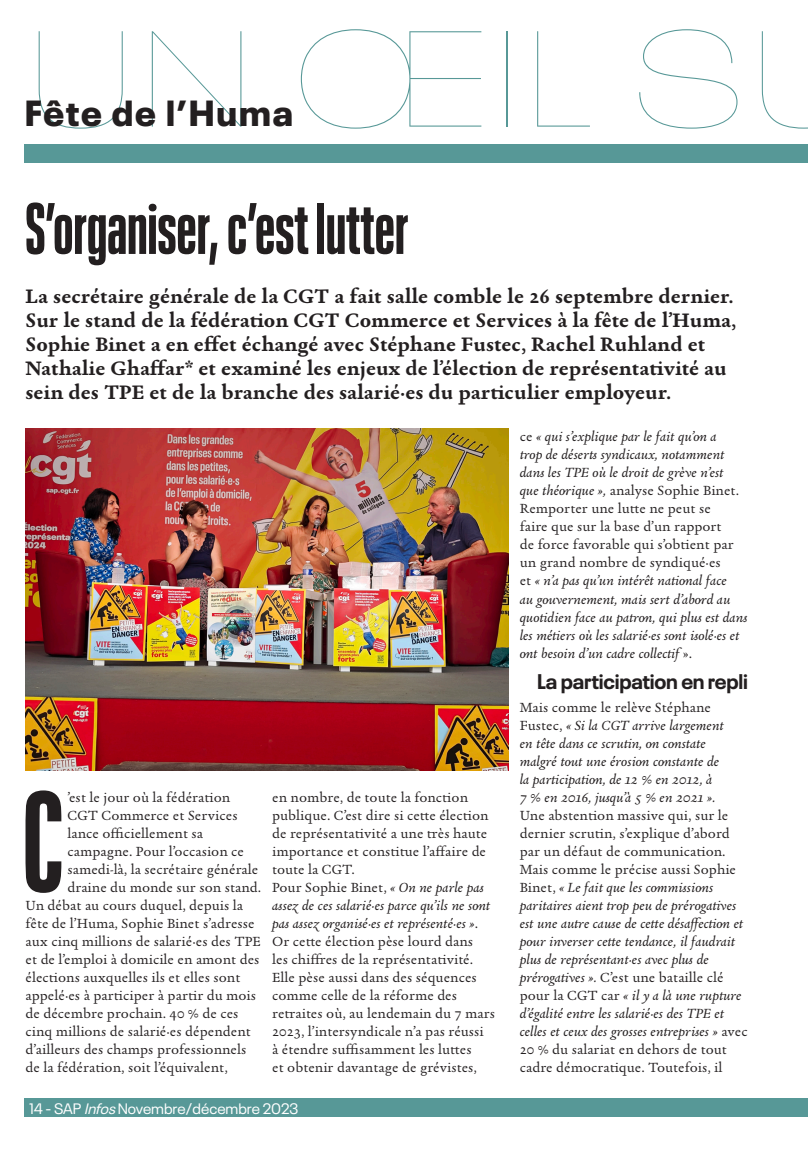
<style>
.page{position:relative;width:808px;height:1149px;background:#fff}
.page>*{position:absolute;margin:0;border:0;box-sizing:border-box;transform-origin:0 0}
.t1{font:700 141.75px "Neue Plak Comp";color:#231f20}
.t2{font:200 expanded 135px "Neue Plak";letter-spacing:.03em;color:#579897}
.t3{font:700 72px "Neue Plak Comp";color:#231f20}
.t4{font:900 36px "Neue Plak";letter-spacing:.05em;color:#231f20}
.t5{font:700 21px/24px "Garalda";color:#231f20}
.t6{font:700 21px "Neue Plak";letter-spacing:-.01em;color:#231f20}
.t7{font:15px "Neue Plak";color:#fff}
.t8{font:italic 14.25px/18px "Garalda";color:#231f20}
.t9{font:14.25px/18px "Garalda";color:#231f20}
.s1{font-style:italic}
.s2{font-style:normal}
</style>
<div class="page">
<div style="left:25px;top:1098px;width:783px;height:18px;background:#579897"></div>
<div style="left:25px;top:144px;width:783px;height:18px;background:#579897"></div>
<img style="left:26px;top:429px;width:482px;height:341px">
<p class="t2" style="left:26px;top:-25px;width:833px">UN ŒIL SU</p>
<p class="t4" style="left:25px;top:84px;width:270px">Fête de l’Huma</p>
<p class="t3" style="left:26px;top:181px;width:384px">S’organiser, c’est lutter</p>
<p class="t5" style="left:26px;top:284px;width:712px">La secrétaire générale de la CGT a fait salle comble le 26 septembre dernier.<br>Sur le stand de la fédération CGT Commerce et Services à la fête de l’Huma, Sophie Binet a en effet échangé avec Stéphane Fustec, Rachel Ruhland et Nathalie Ghaffar* et examiné les enjeux de l’élection de représentativité au sein des TPE et de la branche des salarié·es du particulier employeur.</p>
<p class="t1" style="left:23px;top:748px;width:43px">C</p>
<p class="t9" style="left:67px;top:788px;width:164px">’est le jour où la fédération</p>
<p class="t9" style="left:67px;top:806px;width:172px">CGT Commerce et Services</p>
<p class="t9" style="left:67px;top:824px;width:137px">lance officiellement sa</p>
<p class="t9" style="left:67px;top:842px;width:178px">campagne. Pour l’occasion ce</p>
<p class="t9" style="left:67px;top:860px;width:192px">samedi-là, la secrétaire générale</p>
<p class="t9" style="left:67px;top:878px;width:195px">draine du monde sur son stand.</p>
<p class="t9" style="left:26px;top:896px;width:219px">Un débat au cours duquel, depuis la</p>
<p class="t9" style="left:26px;top:914px;width:231px">fête de l’Huma, Sophie Binet s’adresse</p>
<p class="t9" style="left:26px;top:932px;width:237px">aux cinq millions de salarié·es des TPE</p>
<p class="t9" style="left:26px;top:950px;width:236px">et de l’emploi à domicile en amont des</p>
<p class="t9" style="left:26px;top:968px;width:217px">élections auxquelles ils et elles sont</p>
<p class="t9" style="left:26px;top:986px;width:232px">appelé·es à participer à partir du mois</p>
<p class="t9" style="left:26px;top:1004px;width:215px">de décembre prochain. 40 % de ces</p>
<p class="t9" style="left:26px;top:1022px;width:227px">cinq millions de salarié·es dépendent</p>
<p class="t9" style="left:26px;top:1040px;width:222px">d’ailleurs des champs professionnels</p>
<p class="t9" style="left:26px;top:1058px;width:204px">de la fédération, soit l’équivalent,</p>
<p class="t9" style="left:272px;top:788px;width:218px">en nombre, de toute la fonction publique. C’est dire si cette élection de représentativité a une très haute importance et constitue l’affaire de toute la CGT.</p>
<p class="t9" style="left:272px;top:878px;width:224px">Pour Sophie Binet, <span class="s1">« On ne parle pas assez de ces salarié·es parce qu’ils ne sont pas assez organisé·es et représenté·es »</span>.<br>Or cette élection pèse lourd dans<br>les chiffres de la représentativité.<br>Elle pèse aussi dans des séquences comme celle de la réforme des retraites où, au lendemain du 7 mars 2023, l’intersyndicale n’a pas réussi<br>à étendre suffisamment les luttes<br>et obtenir davantage de grévistes,</p>
<p class="t7" style="left:29px;top:1096px;width:271px">14 - SAP <span class="s1">Infos</span>Novembre/décembre 2023</p>
<p class="t8" style="left:520px;top:428px;width:229px"><span class="s2">ce</span> « qui s’explique par le fait qu’on a<br>trop de déserts syndicaux, notamment dans les TPE où le droit de grève n’est<br>que théorique », <span class="s2">analyse Sophie Binet.<br>Remporter une lutte ne peut se<br>faire que sur la base d’un rapport<br>de force favorable qui s’obtient par un grand nombre de syndiqué·es<br>et</span> « n’a pas qu’un intérêt national face<br>au gouvernement, mais sert d’abord au quotidien face au patron, qui plus est dans les métiers où les salarié·es sont isolé·es et ont besoin d’un cadre collectif <span class="s2">».</span></p>
<p class="t6" style="left:537px;top:664px;width:212px">La participation en repli</p>
<p class="t8" style="left:520px;top:698px;width:229px"><span class="s2">Mais comme le relève Stéphane Fustec,</span> « Si la CGT arrive largement<br>en tête dans ce scrutin, on constate<br>malgré tout une érosion constante de<br>la participation, de 12 % en 2012, à<br>7 % en 2016, jusqu’à 5 % en 2021 ».<br><span class="s2">Une abstention massive qui, sur le dernier scrutin, s’explique d’abord par un défaut de communication.<br>Mais comme le précise aussi Sophie Binet,</span> « Le fait que les commissions paritaires aient trop peu de prérogatives est une autre cause de cette désaffection et pour inverser cette tendance, il faudrait plus de représentant·es avec plus de prérogatives ». <span class="s2">C’est une bataille clé pour la CGT car</span> « il y a là une rupture d’égalité entre les salarié·es des TPE et celles et ceux des grosses entreprises » <span class="s2">avec 20 % du salariat en dehors de tout cadre démocratique. Toutefois, il</span></p>
</div>
